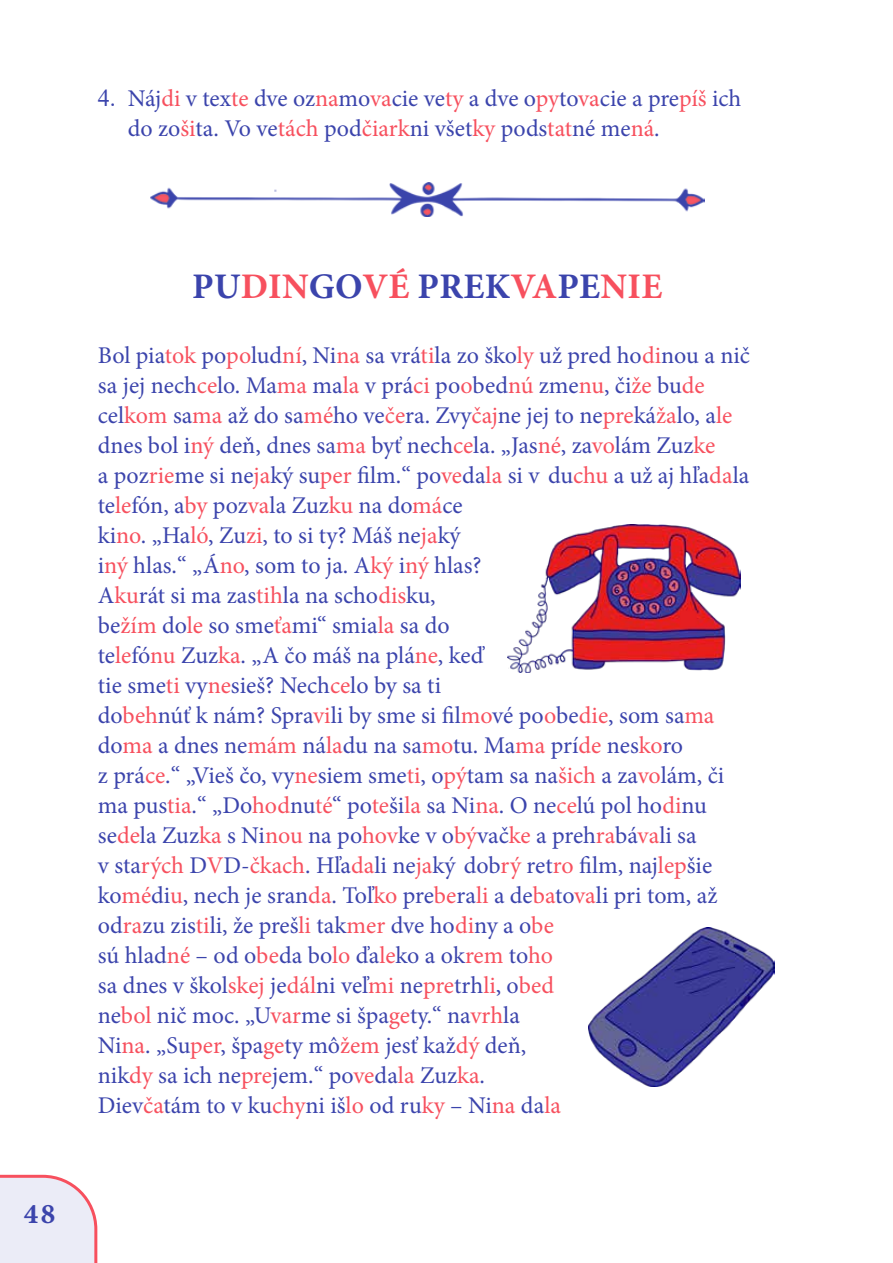
<style>
.page{position:relative;width:893px;height:1263px;background:#fff}
.page>*{position:absolute;margin:0;border:0;box-sizing:border-box;transform-origin:0 0}
.t1{font:700 36px "Minion Pro";letter-spacing:.01em;color:#3b44ac}
.t2{font:28.5px "Minion Pro Bold Capt";color:#3b44ac}
.t3{font:24px/30px "Minion Pro";color:#3b44ac}
.s1{font-family:"Times New Roman"}
.s2{color:#f7505e}
</style>
<div class="page">
<svg style="left:0;top:1174px;width:98px;height:89px;background:#ede4ee"></svg>
<img style="left:151px;top:183px;width:553px;height:34px">
<img style="left:507px;top:524px;width:234px;height:149px">
<img style="left:589px;top:927px;width:186px;height:160px">
<p class="t3" style="left:128px;top:83px;width:615px;text-indent:-30px"><span class="s1">4.</span> Náj<span class="s2">di</span> v tex<span class="s2">te</span> dve oz<span class="s2">na</span>mo<span class="s2">va</span>cie ve<span class="s2">ty</span> a dve o<span class="s2">py</span>to<span class="s2">va</span>cie a pre<span class="s2">píš</span> ich do zo<span class="s2">ši</span>ta. Vo ve<span class="s2">tách</span> pod<span class="s2">čiark</span>ni všet<span class="s2">ky</span> pods<span class="s2">tat</span>né me<span class="s2">ná</span>.</p>
<p class="t2" style="left:24px;top:1193px;width:33px">48</p>
<h1 class="t1" style="left:192px;top:262px;width:472px">PU<span class="s2">DIN</span>GO<span class="s2">VÉ</span> PREK<span class="s2">VA</span>PE<span class="s2">NIE</span></h1>
<p class="t3" style="left:98px;top:340px;width:654px">Bol pia<span class="s2">tok</span> po<span class="s2">po</span>lud<span class="s2">ní</span>, Ni<span class="s2">na</span> sa vrá<span class="s2">ti</span>la zo ško<span class="s2">ly</span> už pred ho<span class="s2">di</span>nou a nič sa jej nech<span class="s2">ce</span>lo. Ma<span class="s2">ma</span> ma<span class="s2">la</span> v prá<span class="s2">ci</span> po<span class="s2">o</span>bed<span class="s2">nú</span> zme<span class="s2">nu</span>, či<span class="s2">že</span> bu<span class="s2">de </span>cel<span class="s2">kom</span> sa<span class="s2">ma</span> až do sa<span class="s2">mé</span>ho ve<span class="s2">če</span>ra. Zvy<span class="s2">čaj</span>ne jej to ne<span class="s2">pre</span>ká<span class="s2">ža</span>lo, a<span class="s2">le </span>dnes bol i<span class="s2">ný</span> deň, dnes sa<span class="s2">ma</span> byť nech<span class="s2">ce</span>la. „Jas<span class="s2">né</span>, za<span class="s2">vo</span>lám Zuz<span class="s2">ke<br></span>a poz<span class="s2">rie</span>me si ne<span class="s2">ja</span>ký su<span class="s2">per</span> film.“ po<span class="s2">ve</span>da<span class="s2">la</span> si v du<span class="s2">chu</span> a už aj hľa<span class="s2">da</span>la te<span class="s2">le</span>fón, a<span class="s2">by</span> poz<span class="s2">va</span>la Zuz<span class="s2">ku</span> na do<span class="s2">má</span>ce<br>ki<span class="s2">no</span>. „Ha<span class="s2">ló</span>, Zu<span class="s2">zi</span>, to si ty? Máš ne<span class="s2">ja</span>ký<br>i<span class="s2">ný</span> hlas.“ „Á<span class="s2">no</span>, som to ja. A<span class="s2">ký</span> i<span class="s2">ný</span> hlas?<br>A<span class="s2">ku</span>rát si ma zas<span class="s2">tih</span>la na scho<span class="s2">dis</span>ku,<br>be<span class="s2">žím</span> do<span class="s2">le</span> so sme<span class="s2">ťa</span>mi“ smia<span class="s2">la</span> sa do<br>te<span class="s2">le</span>fó<span class="s2">nu</span> Zuz<span class="s2">ka</span>. „A čo máš na plá<span class="s2">ne</span>, keď<br>tie sme<span class="s2">ti</span> vy<span class="s2">ne</span>sieš? Nech<span class="s2">ce</span>lo by sa ti<br>do<span class="s2">beh</span>núť k nám? Spra<span class="s2">vi</span>li by sme si fil<span class="s2">mo</span>vé po<span class="s2">o</span>be<span class="s2">die</span>, som sa<span class="s2">ma </span>do<span class="s2">ma</span> a dnes ne<span class="s2">mám</span> ná<span class="s2">la</span>du na sa<span class="s2">mo</span>tu. Ma<span class="s2">ma</span> prí<span class="s2">de</span> nes<span class="s2">ko</span>ro<br>z prá<span class="s2">ce</span>.“ „Vieš čo, vy<span class="s2">ne</span>siem sme<span class="s2">ti</span>, o<span class="s2">pý</span>tam sa na<span class="s2">šich</span> a za<span class="s2">vo</span>lám, či ma pus<span class="s2">tia</span>.“ „Do<span class="s2">hod</span>nu<span class="s2">té</span>“ po<span class="s2">te</span>ši<span class="s2">la</span> sa Ni<span class="s2">na</span>. O ne<span class="s2">ce</span>lú pol ho<span class="s2">di</span>nu se<span class="s2">de</span>la Zuz<span class="s2">ka</span> s Ni<span class="s2">nou</span> na po<span class="s2">hov</span>ke v o<span class="s2">bý</span>vač<span class="s2">ke</span> a preh<span class="s2">ra</span>bá<span class="s2">va</span>li sa<br>v sta<span class="s2">rých</span> D<span class="s2">V</span>D-<span class="s2">čkach</span>. Hľa<span class="s2">da</span>li ne<span class="s2">ja</span>ký dob<span class="s2">rý</span> ret<span class="s2">ro</span> film, naj<span class="s2">lep</span>šie ko<span class="s2">mé</span>di<span class="s2">u</span>, nech je sran<span class="s2">da</span>. Toľ<span class="s2">ko</span> pre<span class="s2">be</span>ra<span class="s2">li</span> a de<span class="s2">ba</span>to<span class="s2">va</span>li pri tom, až od<span class="s2">ra</span>zu zis<span class="s2">ti</span>li, že preš<span class="s2">li</span> tak<span class="s2">mer</span> dve ho<span class="s2">di</span>ny a o<span class="s2">be<br></span>sú hlad<span class="s2">né</span> – od o<span class="s2">be</span>da bo<span class="s2">lo</span> ďa<span class="s2">le</span>ko a ok<span class="s2">rem</span> to<span class="s2">ho<br></span>sa dnes v škol<span class="s2">skej</span> je<span class="s2">dál</span>ni veľ<span class="s2">mi</span> ne<span class="s2">pre</span>trh<span class="s2">li</span>, o<span class="s2">bed<br></span>ne<span class="s2">bol</span> nič moc. „U<span class="s2">var</span>me si špa<span class="s2">ge</span>ty.“ na<span class="s2">vrh</span>la<br>Ni<span class="s2">na</span>. „Su<span class="s2">per</span>, špa<span class="s2">ge</span>ty mô<span class="s2">žem</span> jesť kaž<span class="s2">dý</span> deň,<br>nik<span class="s2">dy</span> sa ich ne<span class="s2">pre</span>jem.“ po<span class="s2">ve</span>da<span class="s2">la</span> Zuz<span class="s2">ka</span>.<br>Diev<span class="s2">ča</span>tám to v ku<span class="s2">chy</span>ni iš<span class="s2">lo</span> od ru<span class="s2">ky</span> – Ni<span class="s2">na</span> da<span class="s2">la</span></p>
</div>
